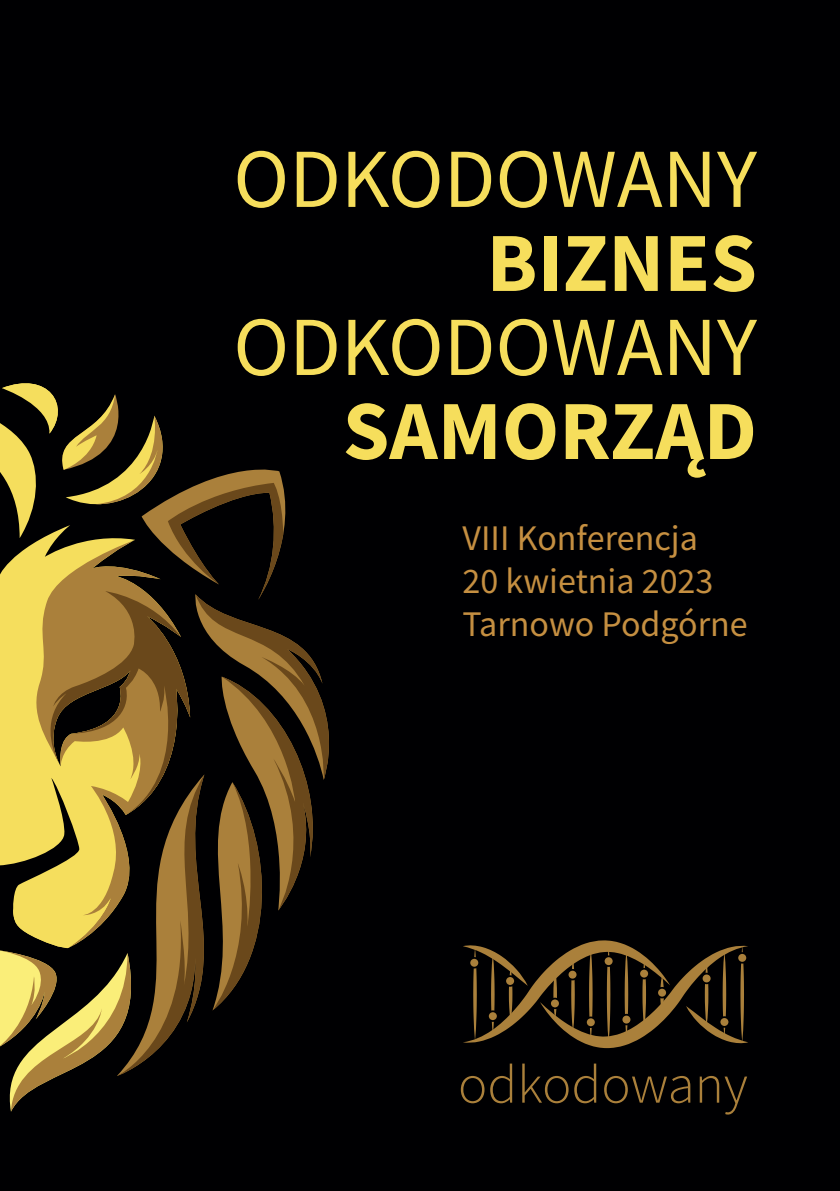
<style>
.page{position:relative;width:840px;height:1191px;background:#fff}
.page>*{position:absolute;margin:0;border:0;box-sizing:border-box;transform-origin:0 0}
.t1{font:84px "Source Sans Pro";color:#f6de5c}
.t2{font:700 84px "Source Sans Pro";color:#f6de5c}
.t3{font:36px/43.2px "Source Sans Pro";color:#c58f41}
</style>
<div class="page">
<div style="left:0;top:0;width:839px;height:1191px;background:#000002"></div>
<svg style="left:0;top:383px;width:329px;height:728px"></svg>
<svg style="left:463px;top:940px;width:284px;height:108px"></svg>
<div style="left:604px;top:957px;width:8px;height:8px;background:#aa803b;border-radius:50%"></div>
<div style="left:622px;top:1015px;width:8px;height:8px;background:#aa803b;border-radius:50%"></div>
<svg style="left:639px;top:969px;width:8px;height:8px"></svg>
<svg style="left:657px;top:988px;width:8px;height:8px"></svg>
<div style="left:586px;top:1018px;width:8px;height:8px;background:#aa803b;border-radius:50%"></div>
<div style="left:568px;top:970px;width:8px;height:8px;background:#aa803b;border-radius:50%"></div>
<svg style="left:550px;top:999px;width:8px;height:8px"></svg>
<div style="left:506px;top:977px;width:8px;height:8px;background:#aa803b;border-radius:50%"></div>
<div style="left:488px;top:1012px;width:8px;height:8px;background:#aa803b;border-radius:50%"></div>
<div style="left:470px;top:958px;width:8px;height:8px;background:#aa803b;border-radius:50%"></div>
<div style="left:702px;top:974px;width:8px;height:8px;background:#aa803b;border-radius:50%"></div>
<div style="left:720px;top:1018px;width:8px;height:8px;background:#aa803b;border-radius:50%"></div>
<svg style="left:737px;top:954px;width:8px;height:7px"></svg>
<svg style="left:460px;top:1076px;width:24px;height:27px"></svg>
<svg style="left:490px;top:1063px;width:22px;height:40px"></svg>
<svg style="left:522px;top:1063px;width:46px;height:40px"></svg>
<svg style="left:574px;top:1063px;width:22px;height:40px"></svg>
<svg style="left:604px;top:1076px;width:86px;height:27px"></svg>
<svg style="left:699px;top:1076px;width:19px;height:26px"></svg>
<svg style="left:724px;top:1076px;width:22px;height:38px"></svg>
<h1 class="t1" style="left:233px;top:126px;width:525px">ODKODOWANY</h1>
<h1 class="t2" style="left:486px;top:206px;width:272px">BIZNES</h1>
<h1 class="t1" style="left:233px;top:294px;width:525px">ODKODOWANY</h1>
<h1 class="t2" style="left:342px;top:374px;width:415px">SAMORZĄD</h1>
<p class="t3" style="left:462px;top:516px;width:286px">VIII Konferencja<br>20 kwietnia 2023<br>Tarnowo Podgórne</p>
</div>
